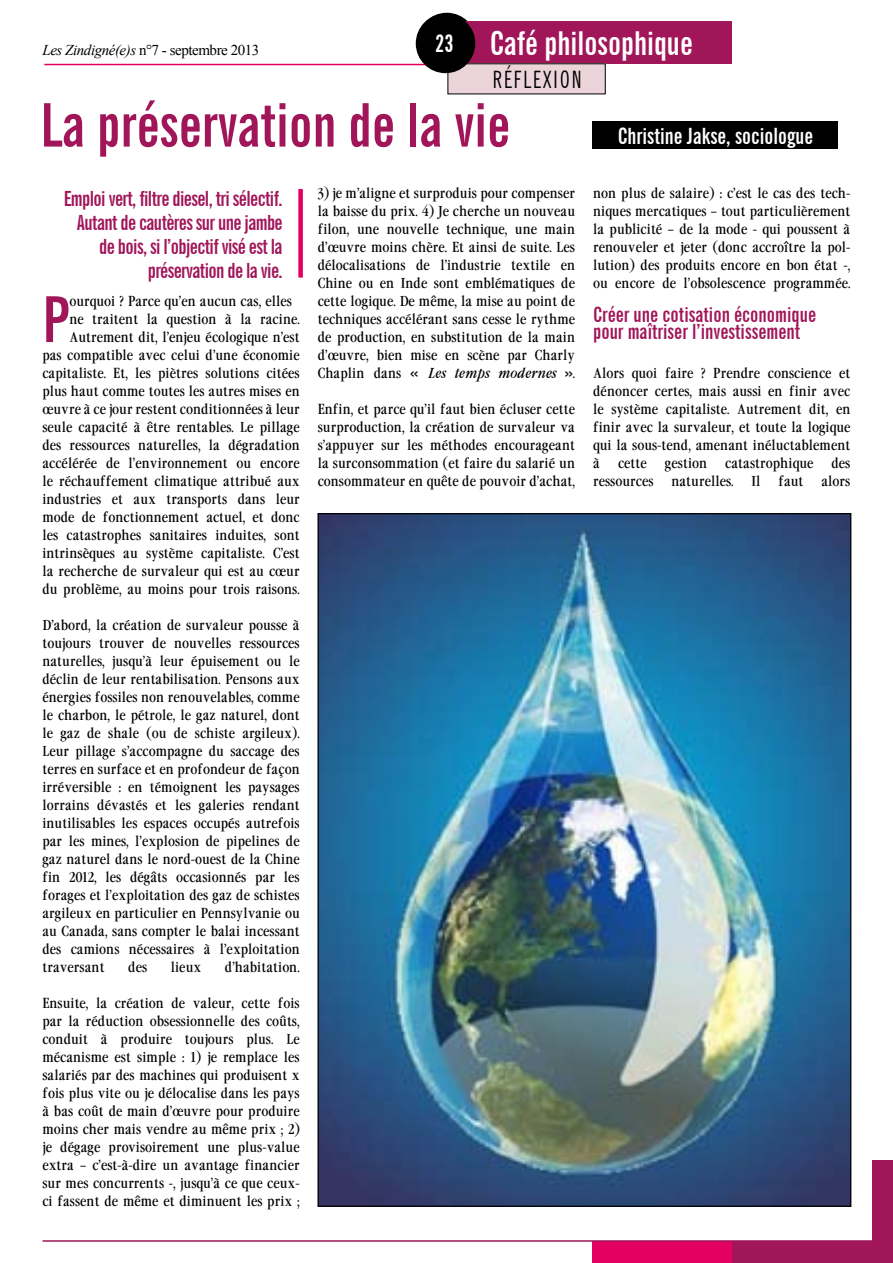
<style>
.page{position:relative;width:893px;height:1263px;background:#fff}
.page>*{position:absolute;margin:0;border:0;box-sizing:border-box;transform-origin:0 0}
.t1{font:700 extra-condensed 63.3px "News Gothic BT";color:#a11659}
.t2{font:700 extra-condensed 60px "News Gothic BT";color:#a11659}
.t3{font:700 extra-condensed 33px "News Gothic BT";color:#fff}
.t4{font:extra-condensed 24px "News Gothic BT";letter-spacing:.09em;color:#000}
.t5{font:700 extra-condensed 24px "News Gothic BT";color:#fff}
.t6{font:700 extra-condensed 22.5px "News Gothic BT";color:#fff}
.t7{font:700 extra-condensed 21px/24px "News Gothic BT";letter-spacing:-.03em;color:#a11659;text-align:right}
.t8{font:700 extra-condensed 21px/17.1px "News Gothic BT";color:#a11659}
.t9{font:15px "Times New Roman";letter-spacing:-.03em;color:#000}
.t10{font:13.5px/18px "Garamond Cond";color:#000;text-align:justify}
.s1{font-style:italic}
</style>
<div class="page">
<div style="left:298px;top:189px;width:5px;height:89px;background:#e3005e"></div>
<div style="left:592px;top:122px;width:246px;height:26px;background:#000"></div>
<img style="left:319px;top:515px;width:530px;height:690px">
<div style="left:872px;top:1161px;width:21px;height:102px;background:#a11659"></div>
<div style="left:732px;top:1241px;width:161px;height:22px;background:#a11659"></div>
<div style="left:593px;top:1241px;width:139px;height:22px;background:#e3005e"></div>
<hr style="left:44px;top:64px;width:406px;height:1px;background:#e3005e">
<hr style="left:43px;top:1240px;width:850px;height:2px;background:#a11659">
<div style="left:447px;top:21px;width:285px;height:43px;background:#a11659"></div>
<div style="left:448px;top:64px;width:157px;height:30px;background:#ebd5db"></div>
<div style="left:416px;top:14px;width:59px;height:59px;background:#000;border-radius:50%"></div>
<p class="t9" style="left:43px;top:40px;width:218px"><span class="s1">Les Zindigné(e)s</span> n°7 - septembre 2013</p>
<h3 class="t5" style="left:435px;top:28px;width:21px">23</h3>
<h3 class="t3" style="left:490px;top:24px;width:204px">Café philosophique</h3>
<h3 class="t4" style="left:493px;top:65px;width:90px">RÉFLEXION</h3>
<h2 class="t2" style="left:40px;top:89px;width:471px">La préservation de la vie</h2>
<h3 class="t7" style="left:64px;top:187px;width:220px">Emploi vert, filtre diesel, tri sélectif.<br>Autant de cautères sur une jambe de bois, si l’objectif visé est la préservation de la vie.</h3>
<h1 class="t1" style="left:42px;top:281px;width:24px">P</h1>
<p class="t10" style="left:69px;top:292px;width:224px">ourquoi ? Parce qu’en aucun cas, elles</p>
<p class="t10" style="left:69px;top:310px;width:232px">ne traitent la question à la racine.</p>
<p class="t10" style="left:69px;top:328px;width:232px">Autrement dit, l’enjeu écologique n’est</p>
<p class="t10" style="left:42px;top:346px;width:259px">pas compatible avec celui d’une économie</p>
<p class="t10" style="left:42px;top:364px;width:259px">capitaliste. Et, les piètres solutions citées</p>
<p class="t10" style="left:42px;top:382px;width:259px">plus haut comme toutes les autres mises en</p>
<p class="t10" style="left:42px;top:400px;width:259px">œuvre à ce jour restent conditionnées à leur</p>
<p class="t10" style="left:42px;top:418px;width:259px">seule capacité à être rentables. Le pillage</p>
<p class="t10" style="left:42px;top:436px;width:259px">des ressources naturelles, la dégradation</p>
<p class="t10" style="left:42px;top:454px;width:259px">accélérée de l’environnement ou encore</p>
<p class="t10" style="left:42px;top:472px;width:259px">le réchauffement climatique attribué aux</p>
<p class="t10" style="left:42px;top:490px;width:259px">industries et aux transports dans leur</p>
<p class="t10" style="left:42px;top:508px;width:259px">mode de fonctionnement actuel, et donc</p>
<p class="t10" style="left:42px;top:526px;width:259px">les catastrophes sanitaires induites, sont</p>
<p class="t10" style="left:42px;top:544px;width:259px">intrinsèques au système capitaliste. C’est</p>
<p class="t10" style="left:42px;top:562px;width:259px">la recherche de survaleur qui est au cœur</p>
<p class="t10" style="left:42px;top:580px;width:259px">du problème, au moins pour trois raisons.</p>
<p class="t10" style="left:42px;top:616px;width:259px">D’abord, la création de survaleur pousse à toujours trouver de nouvelles ressources naturelles, jusqu’à leur épuisement ou le déclin de leur rentabilisation. Pensons aux énergies fossiles non renouvelables, comme le charbon, le pétrole, le gaz naturel, dont le gaz de shale (ou de schiste argileux).<br>Leur pillage s’accompagne du saccage des terres en surface et en profondeur de façon irréversible : en témoignent les paysages lorrains dévastés et les galeries rendant inutilisables les espaces occupés autrefois par les mines, l’explosion de pipelines de gaz naturel dans le nord-ouest de la Chine fin 2012, les dégâts occasionnés par les forages et l’exploitation des gaz de schistes argileux en particulier en Pennsylvanie ou au Canada, sans compter le balai incessant des camions nécessaires à l’exploitation traversant</p>
<p class="t10" style="left:128px;top:958px;width:20px">des</p>
<p class="t10" style="left:171px;top:958px;width:32px">lieux</p>
<p class="t10" style="left:225px;top:958px;width:76px">d’habitation.</p>
<p class="t10" style="left:42px;top:994px;width:259px">Ensuite, la création de valeur, cette fois par la réduction obsessionnelle des coûts, conduit à produire toujours plus. Le mécanisme est simple : 1) je remplace les salariés par des machines qui produisent x fois plus vite ou je délocalise dans les pays à bas coût de main d’œuvre pour produire moins cher mais vendre au même prix ; 2) je dégage provisoirement une plus-value extra – c’est-à-dire un avantage financier sur mes concurrents -, jusqu’à ce que ceux&shy;ci fassent de même et diminuent les prix ;</p>
<p class="t10" style="left:318px;top:184px;width:259px">3) je m’aligne et surproduis pour compenser la baisse du prix. 4) Je cherche un nouveau filon, une nouvelle technique, une main d’œuvre moins chère. Et ainsi de suite. Les délocalisations de l’industrie textile en Chine ou en Inde sont emblématiques de cette logique. De même, la mise au point de techniques accélérant sans cesse le rythme de production, en substitution de la main d’œuvre, bien mise en scène par Charly Chaplin dans « <span class="s1">Les temps modernes</span> ».</p>
<p class="t10" style="left:318px;top:400px;width:259px">Enfin, et parce qu’il faut bien écluser cette surproduction, la création de survaleur va s’appuyer sur les méthodes encourageant la surconsommation (et faire du salarié un consommateur en quête de pouvoir d’achat,</p>
<h3 class="t6" style="left:618px;top:122px;width:197px">Christine Jakse, sociologue</h3>
<p class="t10" style="left:593px;top:184px;width:259px">non plus de salaire) : c’est le cas des tech&shy;niques mercatiques – tout particulièrement la publicité – de la mode - qui poussent à renouveler et jeter (donc accroître la pol&shy;lution) des produits encore en bon état -, ou encore de l’obsolescence programmée.</p>
<h3 class="t8" style="left:593px;top:306px;width:225px">Créer une cotisation économique pour maîtriser l’investissement</h3>
<p class="t10" style="left:593px;top:364px;width:259px">Alors quoi faire ? Prendre conscience et dénoncer certes, mais aussi en finir avec le système capitaliste. Autrement dit, en finir avec la survaleur, et toute la logique qui la sous-tend, amenant inéluctablement à</p>
<p class="t10" style="left:618px;top:454px;width:30px">cette</p>
<p class="t10" style="left:665px;top:454px;width:44px">gestion</p>
<p class="t10" style="left:725px;top:454px;width:90px">catastrophique</p>
<p class="t10" style="left:831px;top:454px;width:20px">des</p>
<p class="t10" style="left:593px;top:472px;width:62px">ressources</p>
<p class="t10" style="left:671px;top:472px;width:64px">naturelles.</p>
<p class="t10" style="left:751px;top:472px;width:11px">Il</p>
<p class="t10" style="left:778px;top:472px;width:27px">faut</p>
<p class="t10" style="left:821px;top:472px;width:30px">alors</p>
</div>
